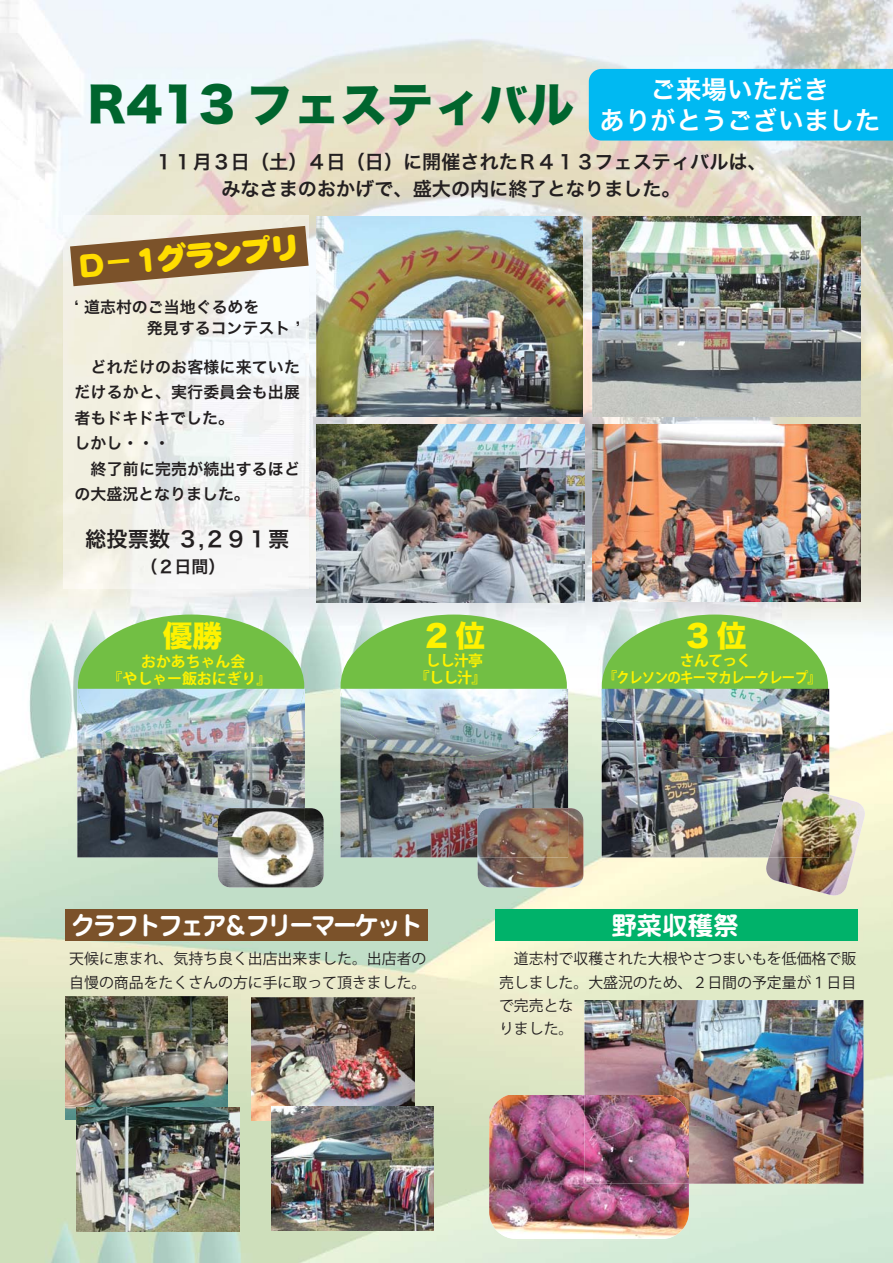
<style>
.page{position:relative;width:893px;height:1263px;background:#fff}
.page>*{position:absolute;margin:0;border:0;box-sizing:border-box;transform-origin:0 0}
.t1{font:46.8px "Hira Kaku Std W8 Kana";color:#00652e}
.t2{font:29.7px "DFP Maru Gothic CID UB";color:#fd0}
.t3{font:29.7px "Hira Kaku Std W8 Proportional";color:#fff200}
.t4{font:29.7px "Hira Kaku Std W8 Kanji";color:#fff200}
.t5{font:25.5px/31.5px "Hira Kaku Pro N W6 Kana";color:#fff;text-align:center}
.t6{font:700 25.5px "Jun 501";letter-spacing:-.1em;color:#fff;scale:.95 1}
.t7{font:700 25.5px "Jun 501";letter-spacing:-.1em;color:#fff}
.t8{font:21.3px "Hira Kaku Pro N W6 Kanji";color:#231f20}
.t9{font:19.2px/27.6px "Hira Kaku Pro N W6 Kana";color:#231f20}
.t10{font:16.95px "Hira Kaku Pro N W6 Kanji";color:#231f20}
.t11{font:15.9px/21px "Hira Kaku Pro N W6 Kana";color:#231f20}
.t12{font:15.9px "Hira Kaku Pro N W6 Kanji";letter-spacing:.01em;color:#231f20}
.t13{font:14.85px/23.4px "Koz Go Pro Regular Kana";color:#231f20}
.t14{font:14.85px "Koz Go Pro Regular Kanji";color:#231f20}
.t15{font:14.85px/17px "Koz Go Pro Bold Kana";letter-spacing:-.05em;color:#fff200}
.t16{font:14.85px/17px "Koz Go Pro Bold Kana";color:#fff200;text-align:center}
.s1{font-family:"Hira Kaku Pro N W6 Kanji"}
.s2{font-family:"Hira Kaku Std W8 Proportional"}
.s3{font-family:"Hira Kaku Pro N W6 Alphabetic"}
.s4{font-family:"Hira Kaku Pro N W6 Proportional"}
.s5{font-family:"Hira Kaku Pro N W6 Kana"}
.s6{font-family:"Hira Kaku Std W8 Kanji"}
.s7{font-family:"Koz Go Pro Bold Kanji"}
.s8{font-family:"Koz Go Pro Regular Kana"}
.s9{font-family:"Koz Go Pro Regular Kanji"}
.s10{font-family:"Koz Go Pro Regular Alphabetic"}
</style>
<div class="page">
<img style="left:0;top:0;width:893px;height:1263px">
<img style="left:64px;top:216px;width:244px;height:373px">
<img style="left:592px;top:217px;width:268px;height:199px">
<img style="left:316px;top:217px;width:267px;height:199px">
<img style="left:592px;top:424px;width:268px;height:177px">
<img style="left:316px;top:424px;width:268px;height:178px">
<img style="left:584px;top:1000px;width:279px;height:184px">
<img style="left:489px;top:1095px;width:200px;height:144px">
<img style="left:584px;top:1095px;width:105px;height:89px">
<div style="left:495px;top:909px;width:362px;height:32px;background:#00b26a"></div>
<img style="left:252px;top:998px;width:163px;height:109px">
<img style="left:252px;top:1107px;width:19px;height:13px">
<img style="left:65px;top:996px;width:163px;height:111px">
<svg style="left:65px;top:1107px;width:12px;height:12px"></svg>
<div style="left:65px;top:909px;width:362px;height:32px;background:#7b522a"></div>
<img style="left:271px;top:1107px;width:163px;height:123px">
<img style="left:77px;top:1119px;width:162px;height:112px">
<svg style="left:228px;top:1107px;width:11px;height:12px"></svg>
<img style="left:77px;top:1107px;width:151px;height:12px">
<div style="left:78px;top:614px;width:226px;height:144px;background:#72bf44;border-radius:50%"></div>
<img style="left:77px;top:689px;width:228px;height:168px">
<img style="left:78px;top:689px;width:226px;height:68px">
<img style="left:218px;top:808px;width:106px;height:79px">
<img style="left:218px;top:808px;width:87px;height:49px">
<div style="left:341px;top:614px;width:226px;height:144px;background:#72bf44;border-radius:50%"></div>
<img style="left:340px;top:689px;width:228px;height:168px">
<img style="left:341px;top:689px;width:226px;height:68px">
<img style="left:478px;top:808px;width:105px;height:79px">
<img style="left:478px;top:808px;width:90px;height:49px">
<div style="left:602px;top:614px;width:226px;height:144px;background:#72bf44;border-radius:50%"></div>
<img style="left:602px;top:689px;width:227px;height:168px">
<img style="left:602px;top:689px;width:226px;height:68px">
<img style="left:766px;top:795px;width:99px;height:100px">
<img style="left:769px;top:787px;width:60px;height:70px">
<div style="left:589px;top:69px;width:304px;height:72px;background:#00b9f2"></div>
<svg style="left:263px;top:152px;width:6px;height:18px"></svg>
<svg style="left:289px;top:152px;width:6px;height:18px"></svg>
<svg style="left:359px;top:152px;width:5px;height:18px"></svg>
<svg style="left:385px;top:152px;width:5px;height:18px"></svg>
<svg style="left:748px;top:164px;width:6px;height:6px"></svg>
<svg style="left:394px;top:192px;width:6px;height:6px"></svg>
<svg style="left:662px;top:191px;width:7px;height:7px"></svg>
<svg style="left:156px;top:395px;width:5px;height:4px"></svg>
<svg style="left:219px;top:420px;width:5px;height:5px"></svg>
<svg style="left:128px;top:441px;width:4px;height:4px"></svg>
<svg style="left:144px;top:441px;width:4px;height:4px"></svg>
<svg style="left:160px;top:441px;width:4px;height:4px"></svg>
<svg style="left:235px;top:496px;width:5px;height:5px"></svg>
<svg style="left:152px;top:558px;width:5px;height:16px"></svg>
<svg style="left:209px;top:558px;width:5px;height:16px"></svg>
<svg style="left:574px;top:985px;width:4px;height:4px"></svg>
<svg style="left:678px;top:985px;width:4px;height:4px"></svg>
<svg style="left:559px;top:1031px;width:4px;height:4px"></svg>
<svg style="left:159px;top:961px;width:4px;height:4px"></svg>
<svg style="left:353px;top:961px;width:4px;height:4px"></svg>
<svg style="left:412px;top:985px;width:4px;height:4px"></svg>
<svg style="left:70px;top:226px;width:239px;height:60px"></svg>
<h3 class="t5" style="left:600px;top:73px;width:282px">ご<span class="s1">来場</span>いただき<br>ありがとうございました</h3>
<h1 class="t1" style="left:88px;top:82px;width:488px"><span class="s2">R413</span> フェスティバル</h1>
<p class="t9" style="left:221px;top:147px;width:528px;text-indent:-67px"><span class="s3">１１</span><span class="s1">月</span><span class="s3">３</span><span class="s1">日 土</span> <span class="s3">４</span><span class="s1">日 日</span> に<span class="s1">開催</span>された<span class="s3">Ｒ４１３</span>フェスティバルはみなさまのおかげで <span class="s1">盛大</span>の<span class="s1">内</span>に<span class="s1">終了</span>となりました</p>
<h2 class="t2" style="left:76px;top:254px;width:225px;rotate:-5deg">Ｄ １グランプリ</h2>
<p class="t11" style="left:147px;top:297px;width:155px;text-indent:-72px"><span class="s4">‘</span> <span class="s1">道志村</span>のご<span class="s1">当地</span>ぐるめを<br><span class="s1">発見</span>するコンテスト <span class="s4">’</span></p>
<p class="t11" style="left:91px;top:356px;width:211px">どれだけのお<span class="s1">客様</span>に<span class="s1">来</span>ていた</p>
<p class="t12" style="left:75px;top:385px;width:227px"><span class="s5">だけるかと</span> 実行委員会<span class="s5">も</span>出展</p>
<p class="t11" style="left:75px;top:405px;width:145px;line-height:25.5px"><span class="s1">者</span>もドキドキでしたしかし</p>
<p class="t12" style="left:91px;top:461px;width:211px">終了前<span class="s5">に</span>完売<span class="s5">が</span>続出<span class="s5">するほど</span></p>
<p class="t11" style="left:75px;top:484px;width:161px">の<span class="s1">大盛況</span>となりました</p>
<h3 class="t8" style="left:85px;top:529px;width:206px">総投票数<span class="s3">３</span><span class="s4">,</span><span class="s3">２９１</span>票</h3>
<p class="t10" style="left:157px;top:558px;width:53px"><span class="s3">２</span>日間</p>
<h2 class="t4" style="left:163px;top:621px;width:61px">優勝</h2>
<h2 class="t3" style="left:425px;top:621px;width:62px">2<span class="s6">位</span></h2>
<p class="t15" style="left:426px;top:652px;width:59px">しし<span class="s7">汁亭</span>しし<span class="s7">汁</span></p>
<p class="t16" style="left:123px;top:653px;width:135px">おかあちゃん<span class="s7">会<br></span>やしゃー<span class="s7">飯</span>おにぎり</p>
<h2 class="t3" style="left:686px;top:621px;width:62px">3<span class="s6">位</span></h2>
<p class="t15" style="left:616px;top:652px;width:193px;text-align:center">さんてっく<br>クレソンのキーマカレークレープ</p>
<h3 class="t6" style="left:71px;top:915px;width:371px">クラフトフェア＆フリーマーケット</h3>
<p class="t14" style="left:69px;top:950px;width:359px">天候<span class="s8">に</span>恵<span class="s8">まれ</span> 気持<span class="s8">ち</span>良<span class="s8">く</span>出店出来<span class="s8">ました</span> 出店者<span class="s8">の</span></p>
<p class="t13" style="left:69px;top:970px;width:344px"><span class="s9">自慢</span>の<span class="s9">商品</span>をたくさんの<span class="s9">方</span>に<span class="s9">手</span>に<span class="s9">取</span>って<span class="s9">頂</span>きました</p>
<h3 class="t7" style="left:611px;top:915px;width:129px">野菜収穫祭</h3>
<p class="t13" style="left:514px;top:947px;width:344px"><span class="s9">道志村</span>で<span class="s9">収穫</span>された<span class="s9">大根</span>やさつまいもを<span class="s9">低価格</span>で<span class="s9">販</span></p>
<p class="t14" style="left:499px;top:974px;width:359px">売<span class="s8">しました</span> 大盛況<span class="s8">のため</span> <span class="s10">２</span>日間<span class="s8">の</span>予定量<span class="s8">が</span><span class="s10">１</span>日目</p>
<p class="t13" style="left:499px;top:994px;width:76px">で<span class="s9">完売</span>となりました</p>
</div>
